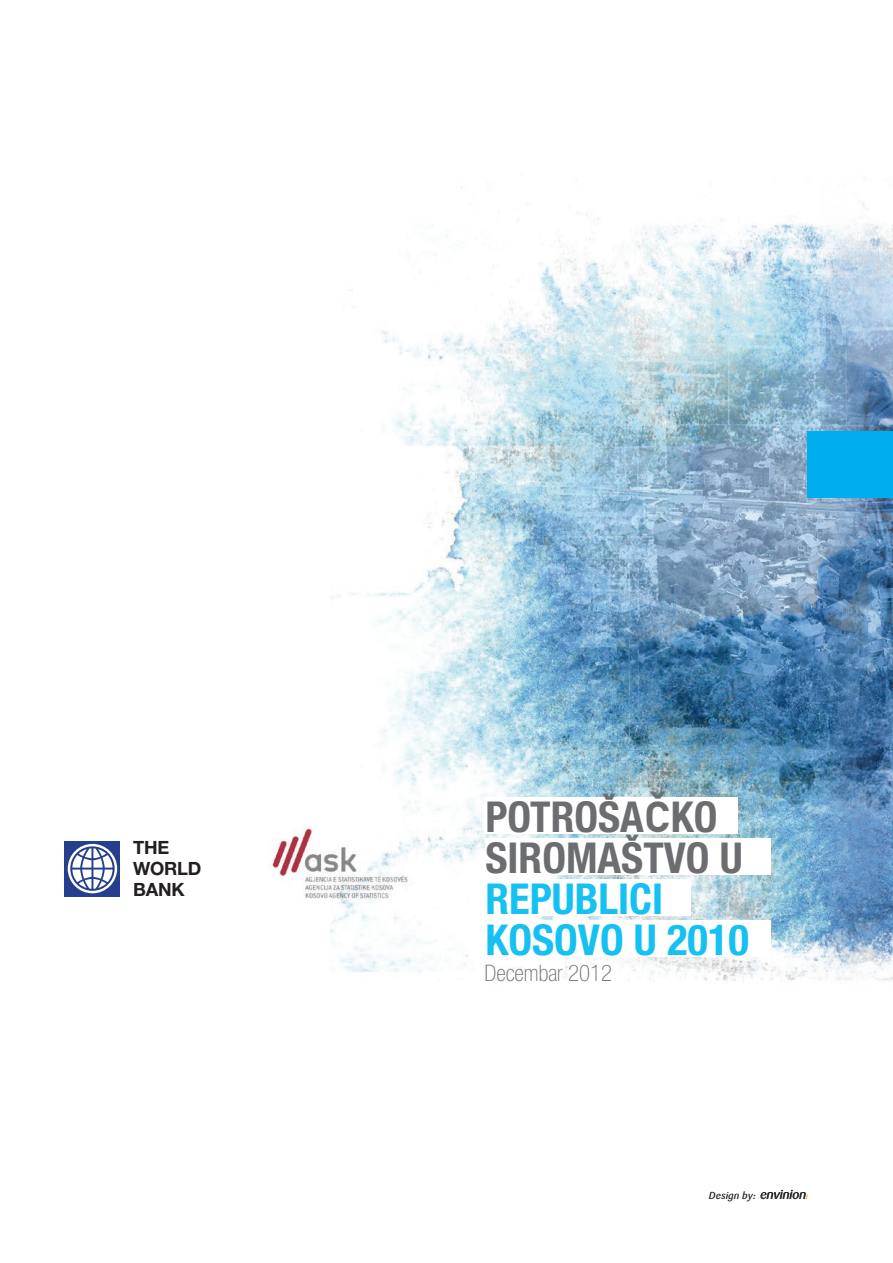
<style>
.page{position:relative;width:893px;height:1263px;background:#fff}
.page>*{position:absolute;margin:0;border:0;box-sizing:border-box;transform-origin:0 0}
.t1{font:700 condensed 42.6px/41px "Helvetica Neue LT Std";color:#6c6d70}
.t2{font:700 condensed 42.6px/41px "Helvetica Neue LT Std";color:#15c0f2}
.t3{font:100 condensed 22.8px "Helvetica Neue LT Std";color:#6c6d70}
.t4{font:700 18.3px/21.3px "Helvetica Neue LT Std";letter-spacing:-.015em;color:#231f20}
.t5{font:italic 500 10.05px "Sari";color:#231f20}
.s1{font-family:"DIN Pro";font-stretch:normal}
</style>
<div class="page">
<img style="left:85px;top:187px;width:736px;height:1013px">
<img style="left:268px;top:827px;width:144px;height:72px">
<div style="left:64px;top:841px;width:56px;height:55px;background:#253f8e"></div>
<div style="left:68px;top:844px;width:49px;height:49px;background:#fff;border-radius:50%"></div>
<svg style="left:70px;top:846px;width:45px;height:45px"></svg>
<svg style="left:72px;top:848px;width:41px;height:41px"></svg>
<img style="left:821px;top:202px;width:72px;height:779px">
<div style="left:808px;top:432px;width:85px;height:66px;background:#00aeef"></div>
<div style="left:485px;top:797px;width:253px;height:36px;background:#fff"></div>
<div style="left:485px;top:838px;width:285px;height:36px;background:#fff"></div>
<div style="left:485px;top:879px;width:206px;height:36px;background:#fff"></div>
<div style="left:485px;top:920px;width:285px;height:36px;background:#fff"></div>
<svg style="left:760px;top:1190px;width:48px;height:9px"></svg>
<p class="t4" style="left:133px;top:836px;width:70px">THE<br>WORLD<br>BANK</p>
<p class="t1" style="left:485px;top:796px;width:259px">POTROŠA<span class="s1">č</span>KO<br>SIROMAŠTVO U</p>
<p class="t2" style="left:485px;top:878px;width:179px">REPUBLICI<br>KOSOVO</p>
<p class="t2" style="left:634px;top:919px;width:116px">U 2010</p>
<p class="t3" style="left:485px;top:960px;width:129px">Decembar 2012</p>
<p class="t5" style="left:709px;top:1190px;width:48px">Design by:</p>
</div>
